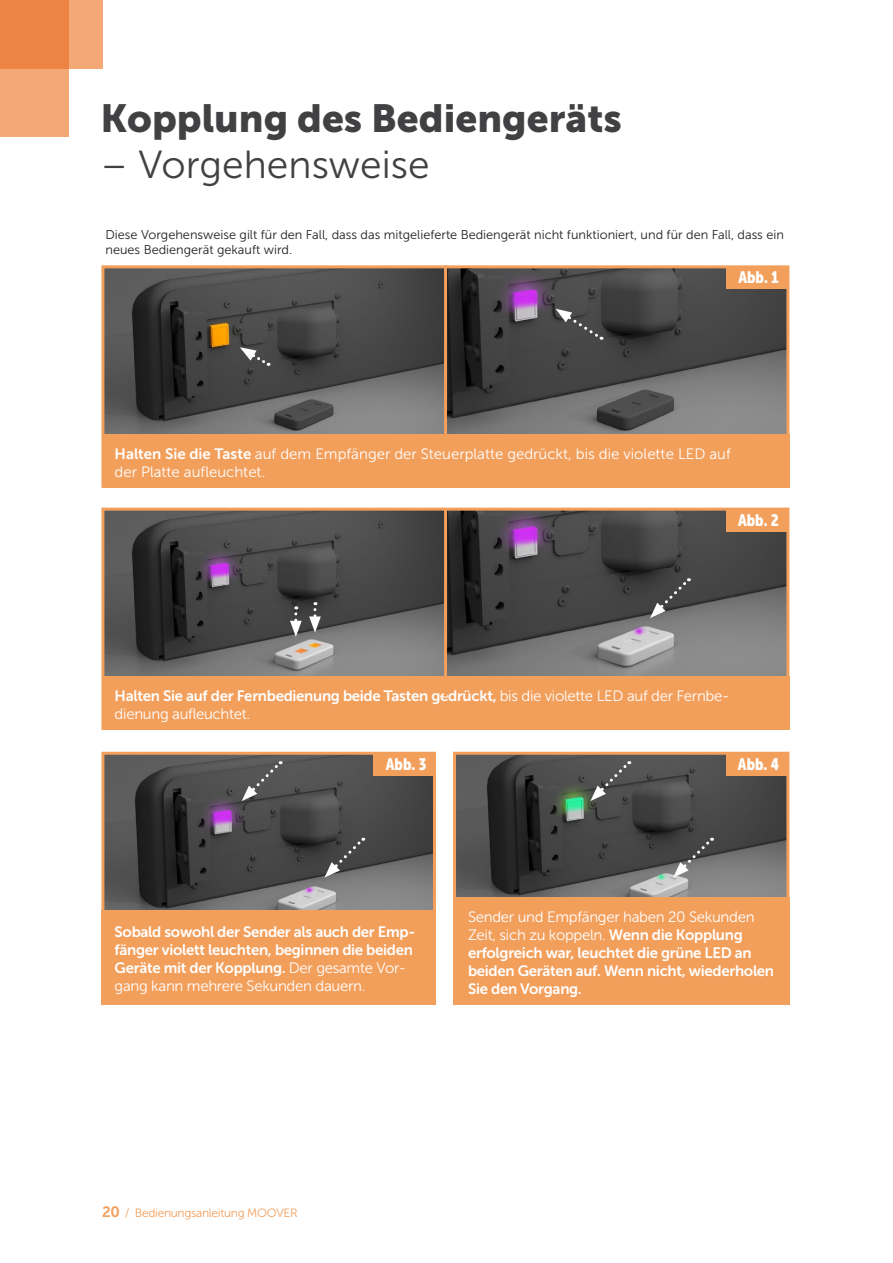
<style>
.page{position:relative;width:893px;height:1263px;background:#fff}
.page>*{position:absolute;margin:0;border:0;box-sizing:border-box;transform-origin:0 0}
.t1{font:39px "Museo Sans 900";color:#414042}
.t2{font:39px "Museo Sans 300";color:#414042}
.t3{font:16.5px "Museo Sans Cond 900";color:#fff}
.t4{font:15px/18px "Museo Sans 700";letter-spacing:-.02em;color:#fff}
.t5{font:15px/18px "Museo Sans 300";letter-spacing:-.02em;color:#fff}
.t6{font:15px/18px "Museo Sans 300";color:#fff}
.t7{font:12.75px/15.3px "Museo Sans 300";color:#231f20}
.t8{font:12px "Museo Sans 300";letter-spacing:-.025em;color:#f39f5c}
.s1{font-family:"Museo Sans 700"}
.s2{font-family:"Museo Sans 300"}
.s3{font-family:"Museo Sans 700";font-size:15px}
</style>
<div class="page">
<div style="left:0;top:0;width:103px;height:68px;background:#f3a875"></div>
<svg style="left:0;top:0;width:69px;height:137px;background:#ef955d"></svg>
<svg style="left:101px;top:265px;width:689px;height:223px;background:#565351"></svg>
<svg style="left:101px;top:751px;width:335px;height:224px;background:#585352"></svg>
<svg style="left:453px;top:751px;width:337px;height:212px;background:#555350"></svg>
<svg style="left:101px;top:507px;width:689px;height:223px;background:#5b5857"></svg>
<div style="left:725px;top:267px;width:63px;height:22px;background:#f39f5c"></div>
<div style="left:725px;top:509px;width:63px;height:22px;background:#f39f5c"></div>
<div style="left:102px;top:434px;width:687px;height:53px;background:#f39f5c"></div>
<div style="left:102px;top:676px;width:687px;height:54px;background:#f39f5c"></div>
<div style="left:725px;top:753px;width:63px;height:22px;background:#f39f5c"></div>
<div style="left:373px;top:753px;width:63px;height:22px;background:#f39f5c"></div>
<div style="left:102px;top:910px;width:334px;height:95px;background:#f39f5c"></div>
<div style="left:453px;top:897px;width:336px;height:108px;background:#f39f5c"></div>
<svg style="left:290px;top:606px;width:12px;height:31px"></svg>
<svg style="left:309px;top:602px;width:12px;height:30px"></svg>
<svg style="left:324px;top:837px;width:41px;height:41px;background:#585858"></svg>
<svg style="left:673px;top:837px;width:40px;height:41px;background:#696969"></svg>
<svg style="left:242px;top:761px;width:40px;height:40px;background:#626262"></svg>
<svg style="left:590px;top:761px;width:41px;height:40px;background:#5e5e5e"></svg>
<svg style="left:240px;top:347px;width:30px;height:20px"></svg>
<svg style="left:650px;top:578px;width:40px;height:40px;background:#5a5a5a"></svg>
<svg style="left:555px;top:309px;width:48px;height:32px;background:#585858"></svg>
<hr style="left:444px;top:265px;width:3px;height:182px;background:#f39f5c">
<hr style="left:444px;top:509px;width:3px;height:187px;background:#f39f5c">
<h1 class="t1" style="left:101px;top:96px;width:523px">Kopplung des Bediengeräts</h1>
<h1 class="t2" style="left:101px;top:144px;width:331px">– Vorgehensweise</h1>
<p class="t7" style="left:105px;top:227px;width:680px">Diese Vorgehensweise gilt für den Fall, dass das mitgelieferte Bediengerät nicht funktioniert, und für den Fall, dass ein neues Bediengerät gekauft wird.</p>
<p class="t3" style="left:738px;top:268px;width:42px">Abb. 1</p>
<p class="t6" style="left:115px;top:445px;width:618px"><span class="s1">Halten Sie die Taste</span> auf dem Empfänger der Steuerplatte gedrückt, bis die violette LED auf der Platte aufleuchtet.</p>
<p class="t3" style="left:738px;top:510px;width:42px">Abb. 2</p>
<p class="t4" style="left:115px;top:687px;width:616px">Halten Sie auf der Fernbedienung beide Tasten gedrückt, <span class="s2">bis die violette LED auf der Fernbe-</span></p>
<p class="t5" style="left:115px;top:705px;width:137px">dienung aufleuchtet.</p>
<p class="t3" style="left:386px;top:755px;width:42px">Abb. 3</p>
<p class="t3" style="left:738px;top:755px;width:43px">Abb. 4</p>
<p class="t4" style="left:115px;top:922px;width:302px">Sobald sowohl der Sender als auch der Emp&shy;fänger violett leuchten, beginnen die beiden<br>Geräte mit der Kopplung. <span class="s2">Der gesamte Vor-</span></p>
<p class="t5" style="left:115px;top:976px;width:252px">gang kann mehrere Sekunden dauern.</p>
<p class="t5" style="left:468px;top:908px;width:288px">Sender und Empfänger haben 20 Sekunden<br>Zeit, sich zu koppeln. <span class="s1">Wenn die Kopplung</span></p>
<p class="t4" style="left:468px;top:943px;width:308px">erfolgreich war, leuchtet die grüne LED an beiden Geräten auf. Wenn nicht, wiederholen<br>Sie den Vorgang.</p>
<p class="t8" style="left:102px;top:1206px;width:197px"><span class="s3">20</span> / Bedienungsanleitung MOOVER</p>
</div>
